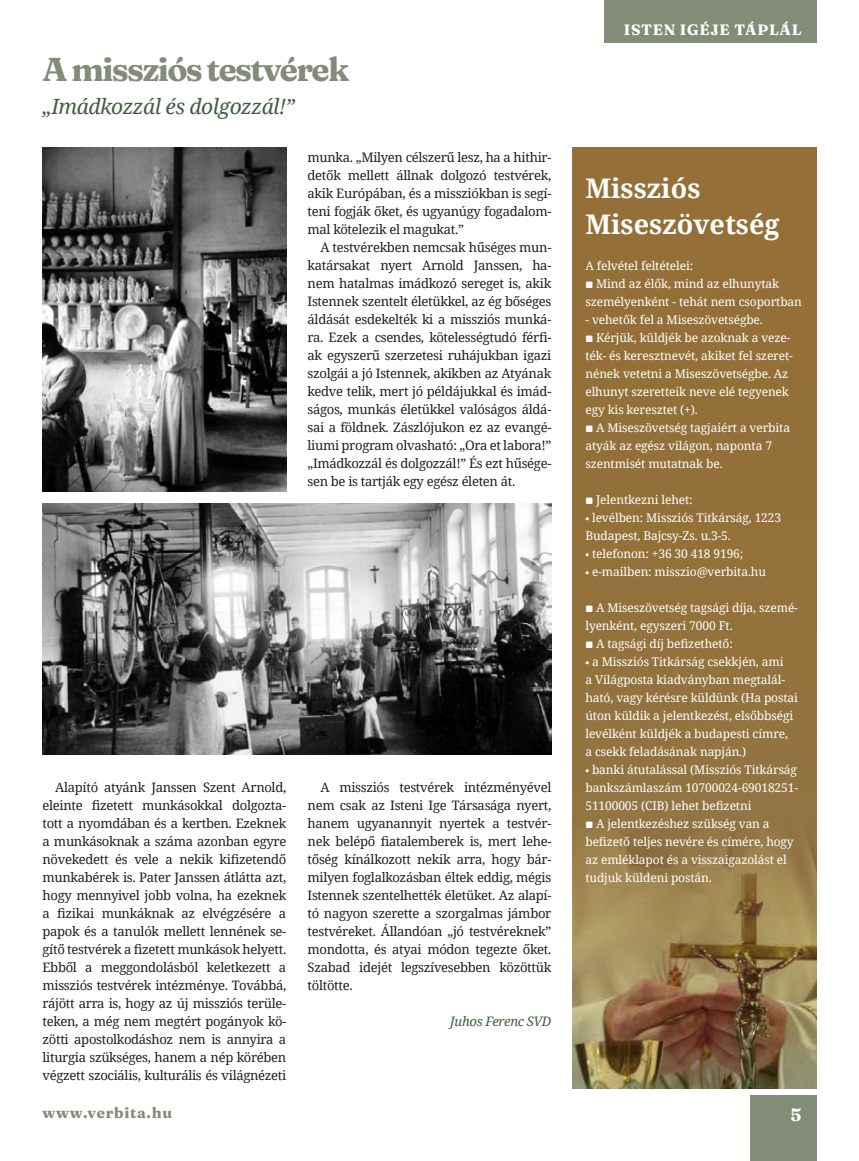
<style>
.page{position:relative;width:859px;height:1161px;background:#fff}
.page>*{position:absolute;margin:0;border:0;box-sizing:border-box;transform-origin:0 0}
.t1{font:900 33px "Fraunces 9 pt";letter-spacing:-.05em;color:#838c77}
.t2{font:700 27px/36px "Noto Serif";color:#fff}
.t3{font:italic 21px "Noto Serif";letter-spacing:-.025em;color:#425e40}
.t4{font:900 18px "Fraunces 9 pt";color:#fff}
.t5{font:900 15px "Fraunces 9 pt";letter-spacing:.05em;color:#fff}
.t6{font:900 15px "Fraunces 9 pt";letter-spacing:.05em;color:#838c77}
.t7{font:13.05px/18px "Noto Serif";letter-spacing:-.025em;color:#231f20;text-align:justify}
.t8{font:italic 13.05px "Noto Serif";letter-spacing:-.025em;color:#425e40}
.t9{font:12px/18px "Noto Serif";letter-spacing:-.01em;color:#fff}
.s1{font-family:"Baloo Bhaijaan"}
.s2{font-family:"Barlow";font-weight:600}
</style>
<div class="page">
<div style="left:750px;top:1096px;width:66px;height:65px;background:#838c77"></div>
<div style="left:604px;top:0;width:212px;height:43px;background:#838c77"></div>
<div style="left:573px;top:147px;width:243px;height:942px;background:#937039"></div>
<img style="left:573px;top:819px;width:243px;height:269px">
<img style="left:43px;top:147px;width:243px;height:344px">
<img style="left:43px;top:503px;width:508px;height:251px">
<h1 class="t1" style="left:43px;top:43px;width:308px">A missziós testvérek</h1>
<h3 class="t3" style="left:43px;top:92px;width:254px">„Imádkozzál és dolgozzál!”</h3>
<p class="t7" style="left:308px;top:148px;width:245px">munka. „Milyen célszerű lesz, ha a hithir&shy;detők mellett állnak dolgozó testvérek, akik Európában, és a missziókban is segí&shy;teni fogják őket, és ugyanúgy fogadalom&shy;mal kötelezik el magukat.”</p>
<p class="t7" style="left:308px;top:238px;width:245px;text-indent:13px">A testvérekben nemcsak hűséges mun&shy;katársakat nyert Arnold Janssen, ha&shy;nem hatalmas imádkozó sereget is, akik Istennek szentelt életükkel, az ég bőséges áldását esdekelték ki a missziós munká&shy;ra. Ezek a csendes, kötelességtudó férfi&shy;ak egyszerű szerzetesi ruhájukban igazi szolgái a jó Istennek, akikben az Atyának kedve telik, mert jó példájukkal és imád&shy;ságos, munkás életükkel valóságos áldá&shy;sai a földnek. Zászlójukon ez az evangé&shy;liumi program olvasható: „Ora et labora!” „Imádkozzál és dolgozzál!” És ezt hűsége&shy;sen be is tartják egy egész életen át.</p>
<p class="t7" style="left:43px;top:778px;width:245px;text-indent:13px">Alapító atyánk Janssen Szent Arnold, eleinte fizetett munkásokkal dolgozta&shy;tott a nyomdában és a kertben. Ezeknek a munkásoknak a száma azonban egyre növekedett és vele a nekik kifizetendő munkabérek is. Pater Janssen átlátta azt, hogy mennyivel jobb volna, ha ezeknek a fizikai munkáknak az elvégzésére a papok és a tanulók mellett lennének se&shy;gítő testvérek a fizetett munkások helyett.<br>Ebből a meggondolásból keletkezett a missziós testvérek intézménye. Továbbá, rájött arra is, hogy az új missziós terüle&shy;teken, a még nem megtért pogányok kö&shy;zötti apostolkodáshoz nem is annyira a liturgia szükséges, hanem a nép körében végzett szociális, kulturális és világnézeti</p>
<p class="t7" style="left:308px;top:778px;width:245px;text-indent:13px">A missziós testvérek intézményével nem csak az Isteni Ige Társasága nyert, hanem ugyanannyit nyertek a testvér&shy;nek belépő fiatalemberek is, mert lehe&shy;tőség kínálkozott nekik arra, hogy bár&shy;milyen foglalkozásban éltek eddig, mégis Istennek szentelhették életüket. Az alapí&shy;tó nagyon szerette a szorgalmas jámbor testvéreket. Állandóan „jó testvéreknek” mondotta, és atyai módon tegezte őket.<br>Szabad idejét legszívesebben közöttük töltötte.</p>
<p class="t8" style="left:450px;top:1012px;width:103px">Juhos Ferenc SVD</p>
<p class="t5" style="left:624px;top:18px;width:179px">ISTEN IGÉJE TÁPLÁL</p>
<h2 class="t2" style="left:585px;top:169px;width:196px">Missziós<br>Miseszövetség</h2>
<p class="t9" style="left:585px;top:256px;width:109px">A felvétel feltételei:</p>
<p class="t9" style="left:585px;top:274px;width:218px"><span class="s1">■</span> Mind az élők, mind az elhunytak személyenként - tehát nem csoportban</p>
<p class="t9" style="left:585px;top:310px;width:179px">- vehetők fel a Miseszövetségbe.</p>
<p class="t9" style="left:585px;top:328px;width:209px"><span class="s1">■</span> Kérjük, küldjék be azoknak a veze&shy;ték- és keresztnevét, akiket fel szeret&shy;nének vetetni a Miseszövetségbe. Az elhunyt szeretteik neve elé tegyenek egy kis keresztet (+).</p>
<p class="t9" style="left:585px;top:418px;width:206px"><span class="s1">■</span> A Miseszövetség tagjaiért a verbita atyák az egész világon, naponta 7 szentmisét mutatnak be.</p>
<p class="t9" style="left:585px;top:490px;width:109px"><span class="s1">■</span> Jelentkezni lehet:</p>
<p class="t9" style="left:585px;top:508px;width:197px"><span class="s2">•</span> levélben: Missziós Titkárság, 1223<br>Budapest, Bajcsy-Zs. u.3-5.</p>
<p class="t9" style="left:585px;top:544px;width:159px"><span class="s2">•</span> telefonon: +36 30 418 9196;</p>
<p class="t9" style="left:585px;top:562px;width:182px"><span class="s2">•</span> e-mailben: misszio@verbita.hu</p>
<p class="t9" style="left:585px;top:598px;width:214px"><span class="s1">■</span> A Miseszövetség tagsági díja, szemé&shy;lyenként, egyszeri 7000 Ft.</p>
<p class="t9" style="left:585px;top:634px;width:149px"><span class="s1">■</span> A tagsági díj befizethető:</p>
<p class="t9" style="left:585px;top:652px;width:214px"><span class="s2">•</span> a Missziós Titkárság csekkjén, ami<br>a Világposta kiadványban megtalál&shy;ható, vagy kérésre küldünk (Ha postai úton küldik a jelentkezést, elsőbbségi levélként küldjék a budapesti címre,<br>a csekk feladásának napján.)</p>
<p class="t9" style="left:585px;top:760px;width:214px;text-align:justify"><span class="s2">•</span> banki átutalással (Missziós Titkárság bankszámlaszám 10700024-69018251- 51100005 (CIB) lehet befizetni</p>
<p class="t9" style="left:585px;top:814px;width:210px"><span class="s1">■</span> A jelentkezéshez szükség van a befizető teljes nevére és címére, hogy az emléklapot és a visszaigazolást el tudjuk küldeni postán.</p>
<p class="t6" style="left:43px;top:1101px;width:131px">www.verbita.hu</p>
<h3 class="t4" style="left:790px;top:1100px;width:12px">5</h3>
</div>
